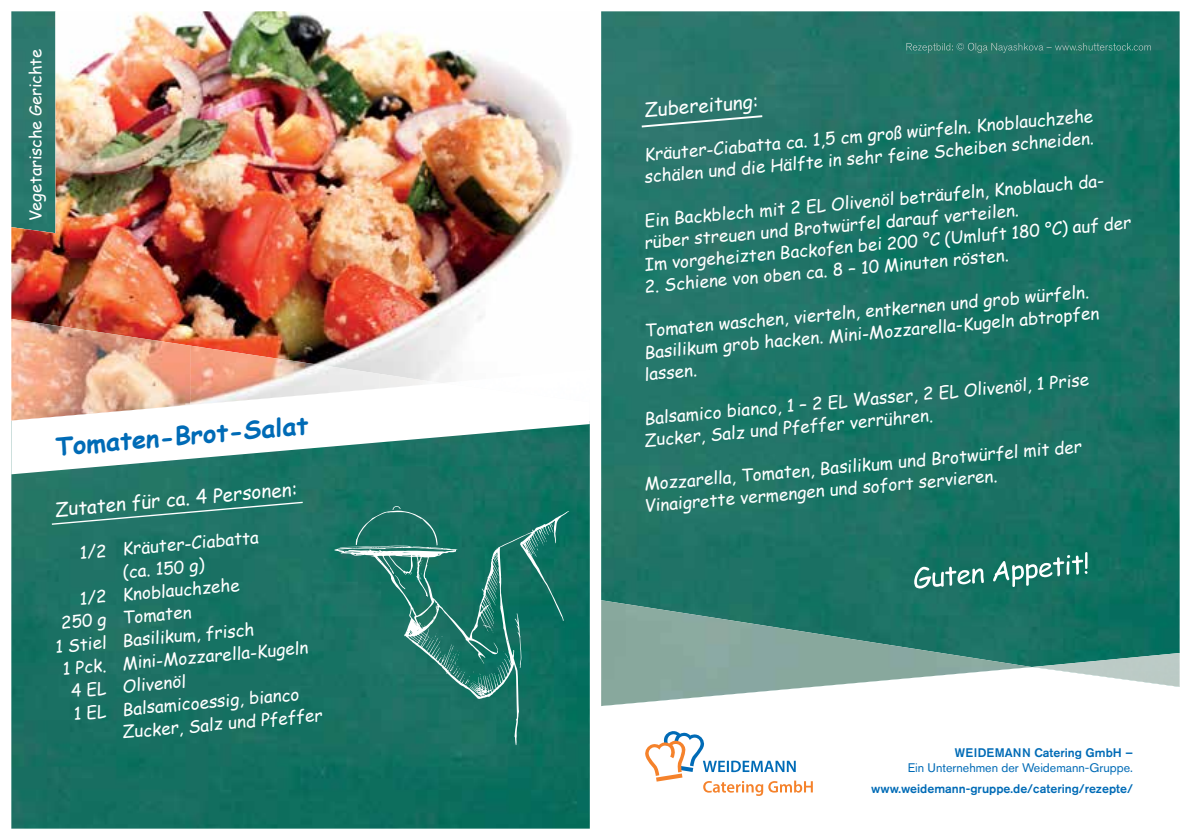
<style>
.page{position:relative;width:1191px;height:840px;background:#fff}
.page>*{position:absolute;margin:0;border:0;box-sizing:border-box;transform-origin:0 0}
.t1{font:700 24.8px "Comic Sans MS";color:#006bb6}
.t2{font:19px "Comic Sans MS";color:#fff}
.t3{font:17.2px/21.8px "Comic Sans MS";color:#fff}
.t4{font:16.2px "Comic Sans MS";letter-spacing:-.01em;color:#fff}
.t5{font:500 12.4px "Akzidenz Grotesk BE";color:#006bb6}
.t6{font:12.4px "Akzidenz Grotesk BE";color:#006bb6}
</style>
<div class="page">
<img style="left:11px;top:474px;width:579px;height:354px">
<svg style="left:52px;top:501px;width:251px;height:23px;background:#2e7d6f"></svg>
<svg style="left:334px;top:510px;width:235px;height:234px;background:#207869"></svg>
<svg style="left:515px;top:613px;width:6px;height:54px"></svg>
<svg style="left:531px;top:523px;width:21px;height:34px"></svg>
<svg style="left:495px;top:581px;width:3px;height:8px"></svg>
<svg style="left:485px;top:601px;width:11px;height:9px"></svg>
<svg style="left:495px;top:560px;width:3px;height:5px"></svg>
<svg style="left:394px;top:573px;width:15px;height:16px"></svg>
<svg style="left:417px;top:559px;width:6px;height:20px"></svg>
<svg style="left:435px;top:604px;width:2px;height:6px"></svg>
<svg style="left:420px;top:616px;width:88px;height:73px;background:#2f8174"></svg>
<svg style="left:356px;top:505px;width:81px;height:40px;background:#1f7568"></svg>
<img style="left:11px;top:11px;width:560px;height:362px">
<img style="left:442px;top:369px;width:129px;height:14px">
<img style="left:11px;top:319px;width:179px;height:64px">
<img style="left:190px;top:345px;width:190px;height:38px">
<svg style="left:11px;top:383px;width:579px;height:91px"></svg>
<img style="left:601px;top:11px;width:578px;height:641px">
<img style="left:601px;top:600px;width:431px;height:66px">
<img style="left:1032px;top:652px;width:147px;height:14px">
<svg style="left:641px;top:115px;width:121px;height:12px"></svg>
<svg style="left:914px;top:551px;width:173px;height:37px;background:#3e8a7d"></svg>
<svg style="left:601px;top:666px;width:578px;height:40px"></svg>
<svg style="left:645px;top:731px;width:168px;height:64px"></svg>
<img style="left:906px;top:43px;width:245px;height:10px">
<p class="t4" style="left:24px;top:221px;width:174px;rotate:-90deg">Vegetarische Gerichte</p>
<h1 class="t1" style="left:53px;top:428px;width:256px;rotate:-5deg">Tomaten-Brot-Salat</h1>
<p class="t2" style="left:54px;top:495px;width:244px;rotate:-5deg">Zutaten für ca. 4 Personen:</p>
<p class="t3" style="left:78px;top:541px;width:181px;rotate:-5deg">1/2 Kräuter-Ciabatta</p>
<p class="t3" style="left:121px;top:560px;width:84px;rotate:-5deg">(ca. 150 g)</p>
<p class="t3" style="left:78px;top:586px;width:162px;rotate:-5deg">1/2 Knoblauchzehe</p>
<p class="t3" style="left:60px;top:611px;width:132px;rotate:-5deg">250 g Tomaten</p>
<p class="t3" style="left:54px;top:634px;width:201px;rotate:-5deg">1 Stiel Basilikum, frisch</p>
<p class="t3" style="left:61px;top:657px;width:248px;rotate:-5deg">1 Pck. Mini-Mozzarella-Kugeln</p>
<p class="t3" style="left:70px;top:679px;width:117px;rotate:-5deg">4 EL Olivenöl</p>
<p class="t3" style="left:72px;top:701px;width:228px;rotate:-5deg">1 EL Balsamicoessig, bianco</p>
<p class="t3" style="left:121px;top:720px;width:202px;rotate:-5deg">Zucker, Salz und Pfeffer</p>
<p class="t2" style="left:643px;top:96px;width:116px;rotate:-5deg">Zubereitung:</p>
<p class="t3" style="left:641px;top:143px;width:453px;rotate:-5deg">Kräuter-Ciabatta ca. 1,5 cm groß würfeln. Knoblauchzehe schälen und die Hälfte in sehr feine Scheiben schneiden.</p>
<p class="t3" style="left:639px;top:209px;width:490px;rotate:-5deg">Ein Backblech mit 2 EL Olivenöl beträufeln, Knoblauch da&shy;rüber streuen und Brotwürfel darauf verteilen.<br>Im vorgeheizten Backofen bei 200 °C (Umluft 180 °C) auf der</p>
<p class="t3" style="left:643px;top:275px;width:367px;rotate:-5deg">2. Schiene von oben ca. 8 – 10 Minuten rösten.</p>
<p class="t3" style="left:639px;top:319px;width:460px;rotate:-5deg">Tomaten waschen, vierteln, entkernen und grob würfeln.<br>Basilikum grob hacken. Mini-Mozzarella-Kugeln abtropfen lassen.</p>
<p class="t3" style="left:641px;top:407px;width:449px;rotate:-5deg">Balsamico bianco, 1 – 2 EL Wasser, 2 EL Olivenöl, 1 Prise<br>Zucker, Salz und Pfeffer verrühren.</p>
<p class="t3" style="left:641px;top:472px;width:442px;rotate:-5deg">Mozzarella, Tomaten, Basilikum und Brotwürfel mit der<br>Vinaigrette vermengen und sofort servieren.</p>
<p class="t5" style="left:955px;top:744px;width:179px">WEIDEMANN Catering GmbH –</p>
<p class="t6" style="left:907px;top:759px;width:227px">Ein Unternehmen der Weidemann-Gruppe.</p>
<p class="t5" style="left:871px;top:780px;width:263px">www.weidemann-gruppe.de/catering/rezepte/</p>
</div>
